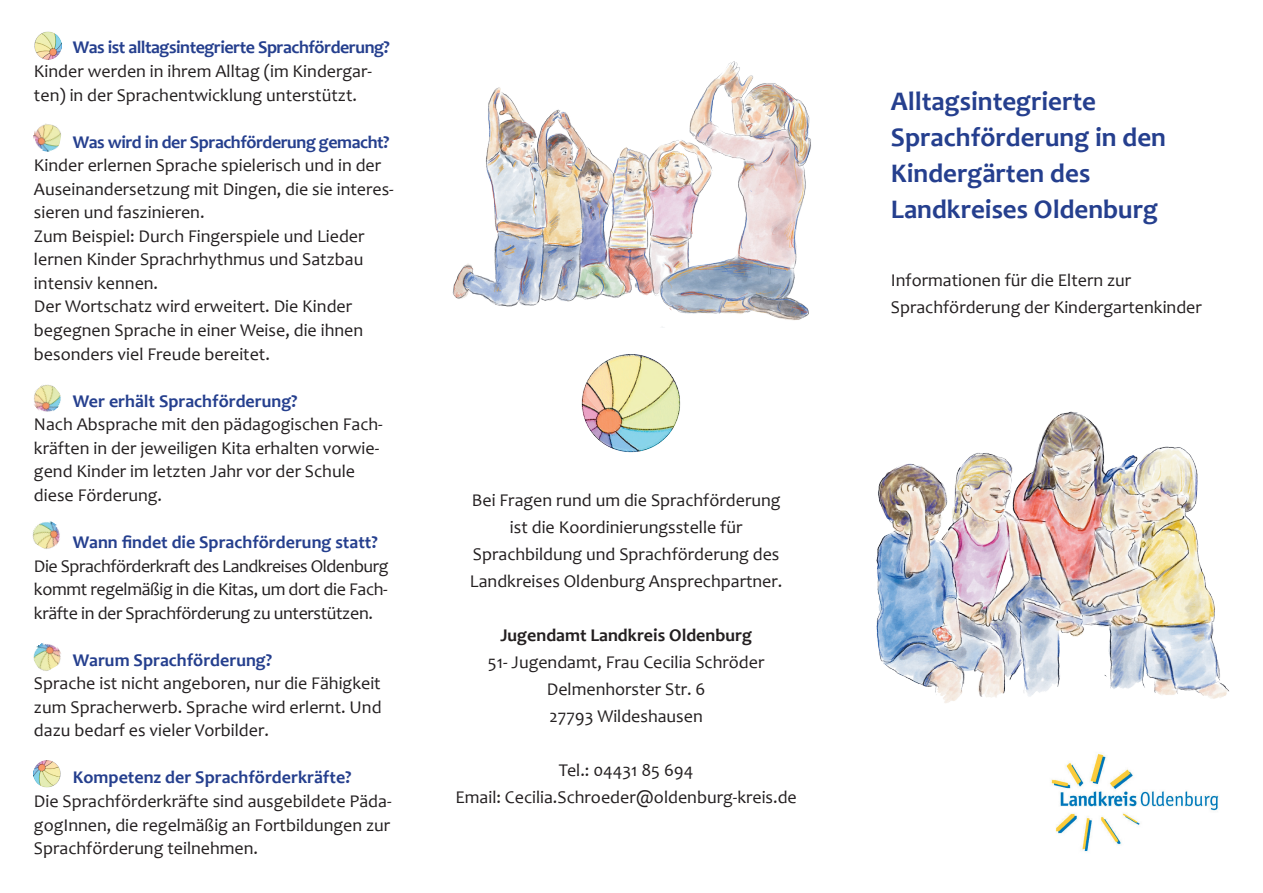
<style>
.page{position:relative;width:1263px;height:893px;background:#fff}
.page>*{position:absolute;margin:0;border:0;box-sizing:border-box;transform-origin:0 0}
.t1{font:700 27px/36px "Candara";color:#253f8e}
.t2{font:18px/23.5px "Candara";color:#231f20}
.t3{font:18px/23.5px "Candara";letter-spacing:-.02em;color:#231f20}
.t4{font:700 18px "Candara";letter-spacing:-.025em;color:#253f8e}
.t5{font:700 18px "Candara";color:#231f20}
.s1{font-weight:700}
.s2{font-weight:700;color:#253f8e}
</style>
<div class="page">
<img style="left:876px;top:411px;width:354px;height:292px">
<img style="left:34px;top:384px;width:27px;height:28px">
<img style="left:33px;top:123px;width:28px;height:29px">
<img style="left:32px;top:521px;width:28px;height:28px">
<img style="left:33px;top:643px;width:28px;height:28px">
<img style="left:33px;top:760px;width:27px;height:28px">
<img style="left:34px;top:32px;width:27px;height:27px">
<img style="left:452px;top:61px;width:359px;height:259px">
<img style="left:581px;top:354px;width:100px;height:99px">
<img style="left:1051px;top:753px;width:168px;height:99px">
<p class="t4" style="left:34px;top:37px;width:357px">• Was ist alltagsintegrierte Sprachförderung?</p>
<p class="t2" style="left:34px;top:59px;width:339px">Kinder werden in ihrem Alltag (im Kindergar&shy;ten) in der Sprachentwicklung unterstützt.</p>
<p class="t4" style="left:34px;top:131px;width:357px">• Was wird in der Sprachförderung gemacht?</p>
<p class="t2" style="left:34px;top:154px;width:361px">Kinder erlernen Sprache spielerisch und in der Auseinandersetzung mit Dingen, die sie interes&shy;sieren und faszinieren.<br>Zum Beispiel: Durch Fingerspiele und Lieder lernen Kinder Sprachrhythmus und Satzbau intensiv kennen.<br>Der Wortschatz wird erweitert. Die Kinder begegnen Sprache in einer Weise, die ihnen besonders viel Freude bereitet.</p>
<p class="t2" style="left:34px;top:389px;width:350px"><span class="s1">•</span> <span class="s2">Wer erhält Sprachförderung?<br></span>Nach Absprache mit den pädagogischen Fach&shy;kräften in der jeweiligen Kita erhalten vorwie&shy;gend Kinder im letzten Jahr vor der Schule diese Förderung.</p>
<p class="t3" style="left:34px;top:530px;width:356px"><span class="s1">•</span> <span class="s2">Wann findet die Sprachförderung statt?<br></span>Die Sprachförderkraft des Landkreises Oldenburg kommt regelmäßig in die Kitas, um dort die Fach&shy;kräfte in der Sprachförderung zu unterstützen.</p>
<p class="t2" style="left:34px;top:648px;width:349px"><span class="s1">•</span> <span class="s2">Warum Sprachförderung?<br></span>Sprache ist nicht angeboren, nur die Fähigkeit zum Spracherwerb. Sprache wird erlernt. Und dazu bedarf es vieler Vorbilder.</p>
<p class="t2" style="left:34px;top:766px;width:359px"><span class="s1">•</span> <span class="s2">Kompetenz der Sprachförderkräfte?<br></span>Die Sprachförderkräfte sind ausgebildete Päda&shy;gogInnen, die regelmäßig an Fortbildungen zur Sprachförderung teilnehmen.</p>
<p class="t2" style="left:470px;top:486px;width:314px;line-height:27px;text-align:center">Bei Fragen rund um die Sprachförderung ist die Koordinierungsstelle für Sprachbildung und Sprachförderung des Landkreises Oldenburg Ansprechpartner.</p>
<p class="t5" style="left:500px;top:624px;width:253px">Jugendamt Landkreis Oldenburg</p>
<p class="t2" style="left:488px;top:648px;width:278px;line-height:27px;text-align:center">51- Jugendamt, Frau Cecilia Schröder<br>Delmenhorster Str. 6<br>27793 Wildeshausen</p>
<p class="t2" style="left:455px;top:756px;width:343px;line-height:27px;text-align:center">Tel.: 04431 85 694<br>Email: Cecilia.Schroeder@oldenburg-kreis.de</p>
<h1 class="t1" style="left:891px;top:83px;width:277px">Alltagsintegrierte<br>Sprachförderung in den<br>Kindergärten des<br>Landkreises Oldenburg</h1>
<p class="t2" style="left:891px;top:267px;width:312px;line-height:27px">Informationen für die Eltern zur<br>Sprachförderung der Kindergartenkinder</p>
</div>
